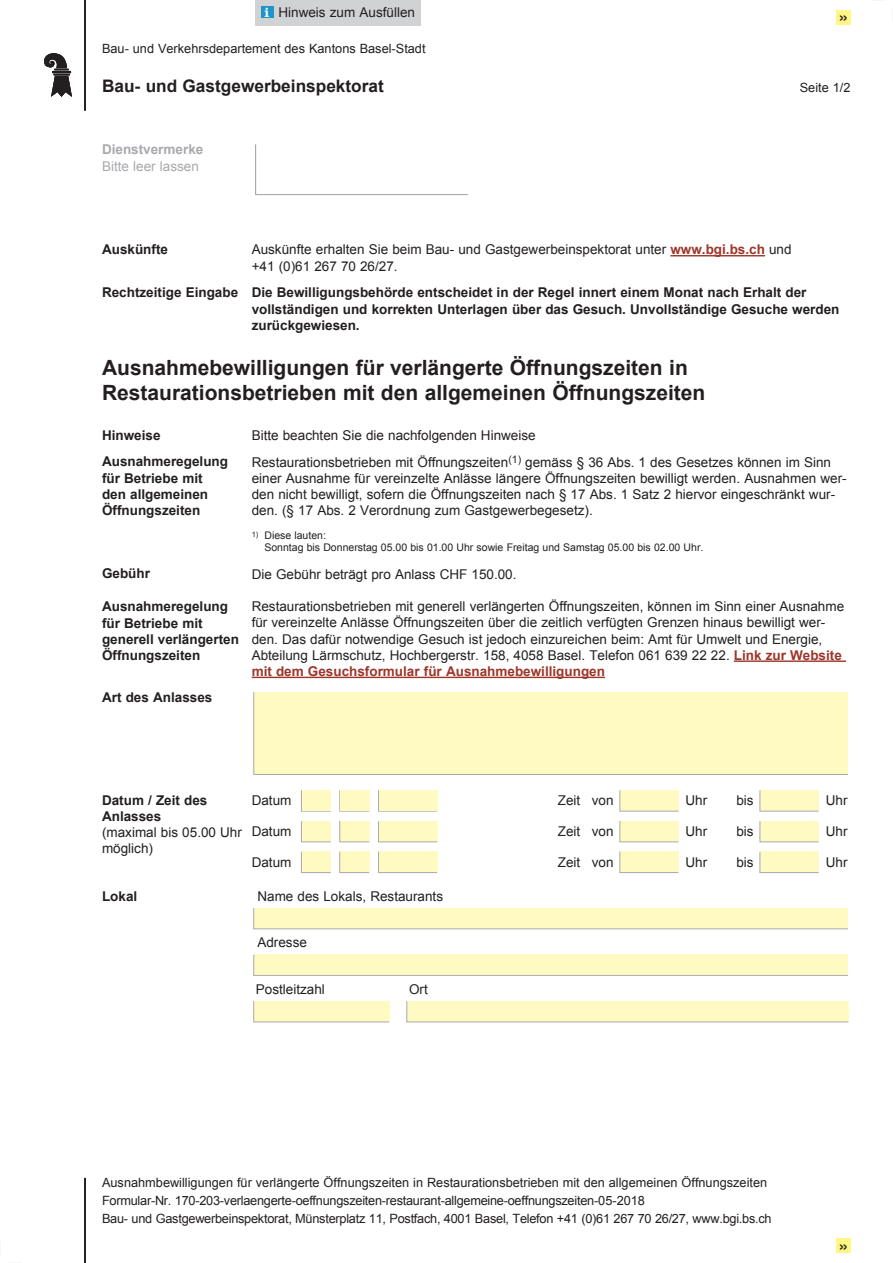
<style>
.page{position:relative;width:893px;height:1263px;background:#fff}
.page>*{position:absolute;margin:0;border:0;box-sizing:border-box;transform-origin:0 0}
.t1{font:700 21px/25.2px "Arial";color:#231f20}
.t2{font:18px "Helvetica";color:#231f20}
.t3{font:700 17.25px "Arial";color:#231f20}
.t4{font:13.5px/16.2px "Arial";color:#231f20}
.t5{font:700 13.5px/16.2px "Arial";color:#231f20}
.t6{font:13.5px "Arial";color:#a8a9ad}
.t7{font:700 13.5px "Arial";color:#a8a9ad}
.t8{font:12.75px/18px "Arial";letter-spacing:-.01em;color:#231f20}
.t9{font:10.5px/12px "Arial";color:#231f20}
.s1{font-family:"Clarendon Std";font-weight:700;color:#fff}
.s2{font-weight:700;color:#9d3629}
</style>
<div class="page">
<hr style="left:670px;top:255px;width:95px;height:1px;background:#9d3629">
<hr style="left:734px;top:660px;width:112px;height:2px;background:#9d3629">
<hr style="left:252px;top:677px;width:353px;height:1px;background:#9d3629">
<div style="left:253px;top:692px;width:595px;height:83px;background:#fffac1"></div>
<svg style="left:301px;top:790px;width:30px;height:22px"></svg>
<div style="left:302px;top:790px;width:29px;height:21px;background:#fffac1"></div>
<svg style="left:339px;top:790px;width:31px;height:22px"></svg>
<div style="left:340px;top:790px;width:29px;height:21px;background:#fffac1"></div>
<svg style="left:378px;top:790px;width:60px;height:22px"></svg>
<div style="left:379px;top:790px;width:58px;height:21px;background:#fffac1"></div>
<svg style="left:301px;top:821px;width:30px;height:22px"></svg>
<svg style="left:339px;top:821px;width:31px;height:22px"></svg>
<svg style="left:378px;top:821px;width:60px;height:22px"></svg>
<svg style="left:301px;top:851px;width:30px;height:22px"></svg>
<svg style="left:339px;top:851px;width:31px;height:22px"></svg>
<svg style="left:378px;top:851px;width:60px;height:22px"></svg>
<svg style="left:619px;top:790px;width:60px;height:22px"></svg>
<svg style="left:619px;top:821px;width:60px;height:22px"></svg>
<svg style="left:619px;top:851px;width:60px;height:22px"></svg>
<svg style="left:759px;top:790px;width:60px;height:22px"></svg>
<svg style="left:759px;top:821px;width:60px;height:22px"></svg>
<svg style="left:759px;top:851px;width:60px;height:22px"></svg>
<svg style="left:253px;top:908px;width:595px;height:22px;background:#faf6c1"></svg>
<div style="left:253px;top:954px;width:595px;height:22px;background:#fffac1"></div>
<svg style="left:253px;top:1001px;width:137px;height:22px;background:#faf5c1"></svg>
<svg style="left:406px;top:1001px;width:443px;height:22px;background:#faf6c1"></svg>
<hr style="left:84px;top:0;width:2px;height:111px;background:#231f20">
<svg style="left:44px;top:53px;width:28px;height:44px"></svg>
<hr style="left:84px;top:1178px;width:2px;height:85px;background:#231f20">
<div style="left:255px;top:0;width:166px;height:26px;background:#d1d2d4"></div>
<div style="left:261px;top:6px;width:12px;height:12px;background:#1d95c9"></div>
<div style="left:836px;top:10px;width:15px;height:15px;background:#fff685"></div>
<div style="left:836px;top:1238px;width:15px;height:15px;background:#fff685"></div>
<svg style="left:255px;top:144px;width:213px;height:51px"></svg>
<p class="t4" style="left:265px;top:4px;width:152px"><span class="s1">i</span> Hinweis zum Ausfüllen</p>
<h2 class="t2" style="left:838px;top:3px;width:12px">»</h2>
<p class="t8" style="left:102px;top:40px;width:325px">Bau- und Verkehrsdepartement des Kantons Basel-Stadt</p>
<p class="t3" style="left:102px;top:74px;width:283px">Bau- und Gastgewerbeinspektorat</p>
<p class="t8" style="left:800px;top:79px;width:52px">Seite 1/2</p>
<p class="t7" style="left:102px;top:141px;width:103px">Dienstvermerke</p>
<p class="t6" style="left:102px;top:157px;width:98px">Bitte leer lassen</p>
<p class="t5" style="left:102px;top:242px;width:68px">Auskünfte</p>
<p class="t5" style="left:102px;top:285px;width:138px">Rechtzeitige Eingabe</p>
<p class="t4" style="left:252px;top:242px;width:541px">Auskünfte erhalten Sie beim Bau- und Gastgewerbeinspektorat unter <span class="s2">www.bgi.bs.ch</span> und +41 (0)61 267 70 26/27.</p>
<p class="t5" style="left:252px;top:285px;width:589px">Die Bewilligungsbehörde entscheidet in der Regel innert einem Monat nach Erhalt der vollständigen und korrekten Unterlagen über das Gesuch. Unvollständige Gesuche werden zurückgewiesen.</p>
<h1 class="t1" style="left:102px;top:355px;width:605px">Ausnahmebewilligungen für verlängerte Öffnungszeiten in<br>Restaurationsbetrieben mit den allgemeinen Öffnungszeiten</h1>
<p class="t5" style="left:102px;top:422px;width:128px;line-height:26.4px">Hinweise<br>Ausnahmeregelung</p>
<p class="t5" style="left:102px;top:470px;width:108px">für Betriebe mit den allgemeinen<br>Öffnungszeiten</p>
<p class="t4" style="left:252px;top:422px;width:581px;line-height:26.7px">Bitte beachten Sie die nachfolgenden Hinweise<br>Restaurationsbetrieben mit Öffnungszeiten<sup>(1)</sup> gemäss § 36 Abs. 1 des Gesetzes können im Sinn</p>
<p class="t4" style="left:252px;top:470px;width:597px">einer Ausnahme für vereinzelte Anlässe längere Öffnungszeiten bewilligt werden. Ausnahmen wer&shy;den nicht bewilligt, sofern die Öffnungszeiten nach § 17 Abs. 1 Satz 2 hiervor eingeschränkt wur&shy;den. (§ 17 Abs. 2 Verordnung zum Gastgewerbegesetz).</p>
<p class="t9" style="left:264px;top:530px;width:440px;text-indent:-13px"><sup>1)</sup> Diese lauten:<br>Sonntag bis Donnerstag 05.00 bis 01.00 Uhr sowie Freitag und Samstag 05.00 bis 02.00 Uhr.</p>
<p class="t4" style="left:252px;top:566px;width:266px">Die Gebühr beträgt pro Anlass CHF 150.00.</p>
<p class="t4" style="left:252px;top:598px;width:594px">Restaurationsbetrieben mit generell verlängerten Öffnungszeiten, können im Sinn einer Ausnahme für vereinzelte Anlässe Öffnungszeiten über die zeitlich verfügten Grenzen hinaus bewilligt wer&shy;den. Das dafür notwendige Gesuch ist jedoch einzureichen beim: Amt für Umwelt und Energie, Abteilung Lärmschutz, Hochbergerstr. 158, 4058 Basel. Telefon 061 639 22 22. <span class="s2">Link zur Website mit dem Gesuchsformular für Ausnahmebewilligungen</span></p>
<p class="t5" style="left:102px;top:566px;width:50px">Gebühr</p>
<p class="t5" style="left:102px;top:599px;width:138px">Ausnahmeregelung für Betriebe mit generell verlängerten<br>Öffnungszeiten</p>
<p class="t5" style="left:102px;top:689px;width:112px">Art des Anlasses</p>
<p class="t5" style="left:102px;top:792px;width:107px">Datum / Zeit des<br>Anlasses</p>
<p class="t4" style="left:102px;top:824px;width:141px">(maximal bis 05.00 Uhr möglich)</p>
<p class="t5" style="left:102px;top:888px;width:37px">Lokal</p>
<p class="t4" style="left:252px;top:792px;width:41px">Datum</p>
<p class="t4" style="left:558px;top:792px;width:57px">Zeit von</p>
<p class="t4" style="left:685px;top:792px;width:23px">Uhr</p>
<p class="t4" style="left:736px;top:792px;width:19px">bis</p>
<p class="t4" style="left:826px;top:792px;width:23px">Uhr</p>
<p class="t4" style="left:252px;top:823px;width:41px">Datum</p>
<p class="t4" style="left:558px;top:823px;width:57px">Zeit von</p>
<p class="t4" style="left:685px;top:823px;width:23px">Uhr</p>
<p class="t4" style="left:736px;top:823px;width:19px">bis</p>
<p class="t4" style="left:826px;top:823px;width:23px">Uhr</p>
<p class="t4" style="left:252px;top:854px;width:41px">Datum</p>
<p class="t4" style="left:558px;top:854px;width:57px">Zeit von</p>
<p class="t4" style="left:685px;top:854px;width:23px">Uhr</p>
<p class="t4" style="left:736px;top:854px;width:19px">bis</p>
<p class="t4" style="left:826px;top:854px;width:23px">Uhr</p>
<p class="t4" style="left:257px;top:888px;width:187px">Name des Lokals, Restaurants</p>
<p class="t4" style="left:257px;top:934px;width:51px">Adresse</p>
<p class="t4" style="left:256px;top:981px;width:71px">Postleitzahl</p>
<p class="t4" style="left:409px;top:981px;width:20px">Ort</p>
<p class="t8" style="left:102px;top:1174px;width:671px">Ausnahmbewilligungen für verlängerte Öffnungszeiten in Restaurationsbetrieben mit den allgemeinen Öffnungszeiten<br>Formular-Nr. 170-203-verlaengerte-oeffnungszeiten-restaurant-allgemeine-oeffnungszeiten-05-2018<br>Bau- und Gastgewerbeinspektorat, Münsterplatz 11, Postfach, 4001 Basel, Telefon +41 (0)61 267 70 26/27, www.bgi.bs.ch</p>
<h2 class="t2" style="left:838px;top:1231px;width:12px">»</h2>
</div>
